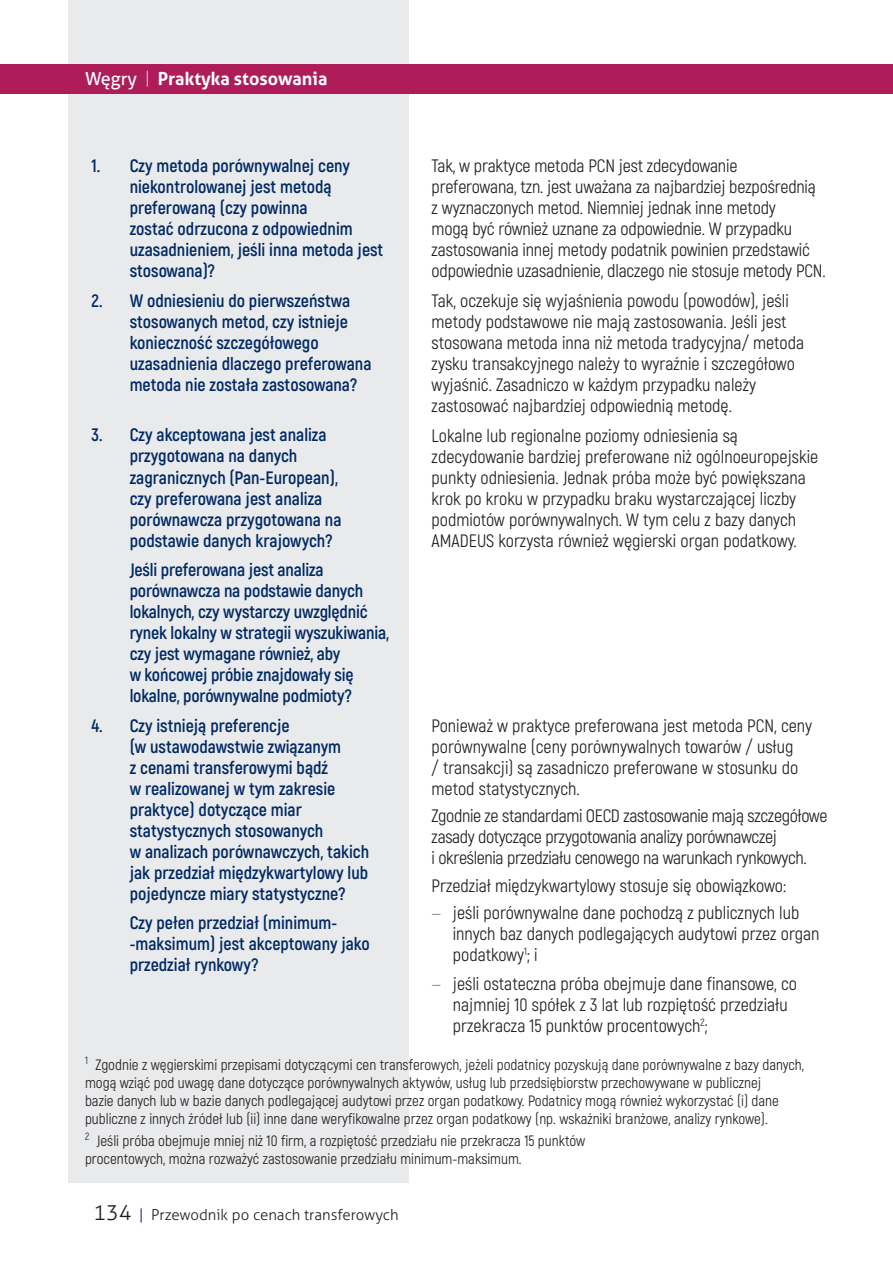
<style>
.page{position:relative;width:893px;height:1263px;background:#fff}
.page>*{position:absolute;margin:0;border:0;box-sizing:border-box;transform-origin:0 0}
.TekstProfil{font:18px/21px "Akrobat";color:#231f20}
.pytania_Q_A{font:700 18px/21px "Akrobat";color:#002964}
.TekstProfil-2{font:18px/21px "Akrobat";letter-spacing:-.02em;color:#231f20}
.t1{font:700 18px "Aller";color:#fff}
.Footnote_text{font:15px/18px "Akrobat";color:#231f20}
.t2{font:300 15px "Aller";color:#231f20}
.s1{font-weight:400}
.s2{font-family:"Akrobat";font-weight:300}
.s3{color:#8a8c8f}
.s4{font-size:21px}
.s5{color:#002964}
</style>
<div class="page">
<div style="left:68px;top:0;width:340px;height:1183px;background:#e9eaeb"></div>
<div style="left:0;top:64px;width:893px;height:29px;background:#ae1c5a"></div>
<p class="t1" style="left:85px;top:67px;width:244px"><span class="s1">Węgry</span> <span class="s2">|</span> Praktyka stosowania</p>
<p class="pytania_Q_A" style="left:91px;top:155px;width:10px">1.</p>
<p class="pytania_Q_A" style="left:130px;top:155px;width:255px">Czy metoda porównywalnej ceny niekontrolowanej jest metodą preferowaną (czy powinna<br>zostać odrzucona z odpowiednim uzasadnieniem, jeśli inna metoda jest stosowana)?</p>
<p class="TekstProfil" style="left:432px;top:155px;width:396px">Tak, w praktyce metoda PCN jest zdecydowanie preferowana, tzn. jest uważana za najbardziej bezpośrednią z wyznaczonych metod. Niemniej jednak inne metody<br>mogą być również uznane za odpowiednie. W przypadku zastosowania innej metody podatnik powinien przedstawić odpowiednie uzasadnienie, dlaczego nie stosuje metody PCN.</p>
<p class="pytania_Q_A" style="left:91px;top:290px;width:13px">2.</p>
<p class="pytania_Q_A" style="left:130px;top:290px;width:243px">W odniesieniu do pierwszeństwa stosowanych metod, czy istnieje konieczność szczegółowego uzasadnienia dlaczego preferowana metoda nie została zastosowana?</p>
<p class="TekstProfil" style="left:432px;top:290px;width:374px">Tak, oczekuje się wyjaśnienia powodu (powodów), jeśli metody podstawowe nie mają zastosowania. Jeśli jest stosowana metoda inna niż metoda tradycyjna/ metoda zysku transakcyjnego należy to wyraźnie i szczegółowo wyjaśnić. Zasadniczo w każdym przypadku należy zastosować najbardziej odpowiednią metodę.</p>
<p class="pytania_Q_A" style="left:91px;top:425px;width:13px">3.</p>
<p class="pytania_Q_A" style="left:130px;top:425px;width:213px">Czy akceptowana jest analiza przygotowana na danych zagranicznych (Pan-European), czy preferowana jest analiza porównawcza przygotowana na podstawie danych krajowych?</p>
<p class="pytania_Q_A" style="left:130px;top:559px;width:261px">Jeśli preferowana jest analiza porównawcza na podstawie danych lokalnych, czy wystarczy uwzględnić rynek lokalny w strategii wyszukiwania, czy jest wymagane również, aby<br>w końcowej próbie znajdowały się lokalne, porównywalne podmioty?</p>
<p class="TekstProfil" style="left:432px;top:425px;width:388px">Lokalne lub regionalne poziomy odniesienia są zdecydowanie bardziej preferowane niż ogólnoeuropejskie punkty odniesienia. Jednak próba może być powiększana krok po kroku w przypadku braku wystarczającej liczby podmiotów porównywalnych. W tym celu z bazy danych AMADEUS korzysta również węgierski organ podatkowy.</p>
<p class="pytania_Q_A" style="left:91px;top:715px;width:13px">4.</p>
<p class="pytania_Q_A" style="left:130px;top:715px;width:241px">Czy istnieją preferencje<br>(w ustawodawstwie związanym<br>z cenami transferowymi bądź<br>w realizowanej w tym zakresie praktyce) dotyczące miar statystycznych stosowanych<br>w analizach porównawczych, takich jak przedział międzykwartylowy lub pojedyncze miary statystyczne?</p>
<p class="pytania_Q_A" style="left:130px;top:912px;width:242px">Czy pełen przedział (minimum--maksimum) jest akceptowany jako przedział rynkowy?</p>
<p class="TekstProfil" style="left:432px;top:715px;width:382px">Ponieważ w praktyce preferowana jest metoda PCN, ceny porównywalne (ceny porównywalnych towarów / usług<br>/ transakcji) są zasadniczo preferowane w stosunku do metod statystycznych.</p>
<p class="TekstProfil-2" style="left:432px;top:805px;width:397px">Zgodnie ze standardami OECD zastosowanie mają szczegółowe zasady dotyczące przygotowania analizy porównawczej<br>i określenia przedziału cenowego na warunkach rynkowych.</p>
<p class="TekstProfil" style="left:432px;top:875px;width:356px">Przedział międzykwartylowy stosuje się obowiązkowo:</p>
<p class="TekstProfil" style="left:453px;top:902px;width:368px;text-indent:-21px"><span class="s3">—</span> jeśli porównywalne dane pochodzą z publicznych lub innych baz danych podlegających audytowi przez organ podatkowy<sup>1</sup>; i</p>
<p class="TekstProfil" style="left:453px;top:973px;width:346px;text-indent:-21px"><span class="s3">—</span> jeśli ostateczna próba obejmuje dane finansowe, co najmniej 10 spółek z 3 lat lub rozpiętość przedziału przekracza 15 punktów procentowych<sup>2</sup>;</p>
<p class="Footnote_text" style="left:85px;top:1056px;width:721px"><sup>1</sup> Zgodnie z węgierskimi przepisami dotyczącymi cen transferowych, jeżeli podatnicy pozyskują dane porównywalne z bazy danych, mogą wziąć pod uwagę dane dotyczące porównywalnych aktywów, usług lub przedsiębiorstw przechowywane w publicznej<br>bazie danych lub w bazie danych podlegającej audytowi przez organ podatkowy. Podatnicy mogą również wykorzystać (i) dane publiczne z innych źródeł lub (ii) inne dane weryfikowalne przez organ podatkowy (np. wskaźniki branżowe, analizy rynkowe).</p>
<p class="Footnote_text" style="left:85px;top:1132px;width:502px"><sup>2</sup> Jeśli próba obejmuje mniej niż 10 firm, a rozpiętość przedziału nie przekracza 15 punktów procentowych, można rozważyć zastosowanie przedziału minimum-maksimum.</p>
<p class="t2" style="left:94px;top:1206px;width:307px"><span class="s4">134</span> <span class="s5">|</span> Przewodnik po cenach transferowych</p>
</div>
